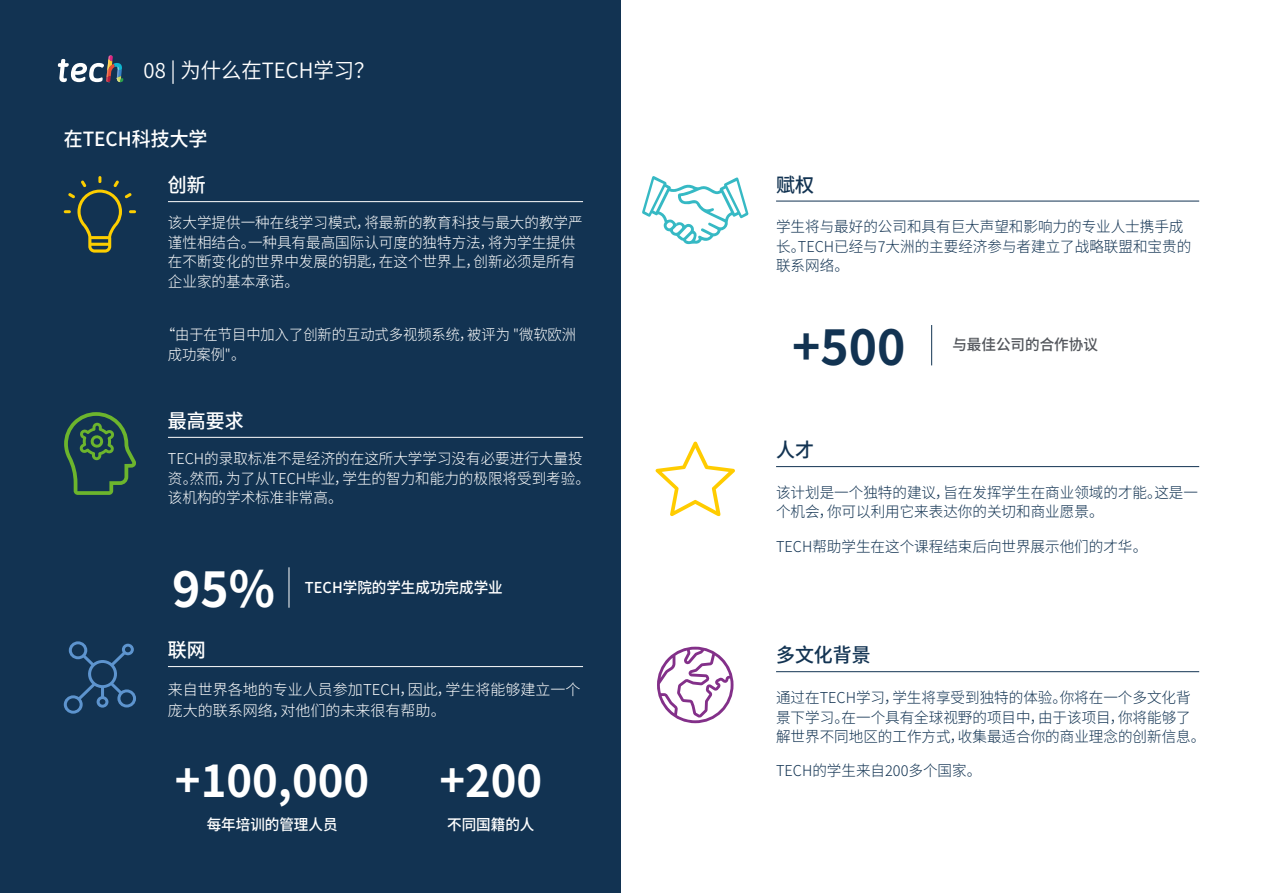
<style>
.page{position:relative;width:1263px;height:893px;background:#fff}
.page>*{position:absolute;margin:0;border:0;box-sizing:border-box;transform-origin:0 0}
.t1{font:700 49.5px "Source Han Sans CN";color:#123352}
.t2{font:700 49.5px "Source Han Sans CN";color:#fff}
.t3{font:700 45px "Source Han Sans CN";color:#fff}
.t4{font:21px "Source Han Sans CN";color:#fff}
.t5{font:500 19.5px "Source Han Sans CN";color:#fff}
.t6{font:500 19.5px "Source Han Sans CN";color:#123352}
.t7{font:300 15px/19.5px "Source Han Sans CN";color:#123352}
.t8{font:300 15px/19.5px "Source Han Sans CN";color:#fff}
.t9{font:300 15px/19.5px "Source Han Sans CN";color:#fff;scale:.95 1}
.t10{font:500 15px "Source Han Sans CN";color:#fff}
.t11{font:500 15px "Source Han Sans CN";color:#52555b}
</style>
<div class="page">
<div style="left:0;top:0;width:621px;height:893px;background:#123352"></div>
<hr style="left:1262px;top:344px;width:1px;height:549px;background:#123352">
<hr style="left:776px;top:201px;width:423px;height:1px;background:#123352">
<hr style="left:931px;top:325px;width:1px;height:40px;background:#123352">
<hr style="left:168px;top:666px;width:415px;height:1px;background:#fff">
<hr style="left:168px;top:201px;width:415px;height:1px;background:#fff">
<hr style="left:289px;top:567px;width:1px;height:41px;background:#fff">
<hr style="left:168px;top:437px;width:415px;height:1px;background:#fff">
<svg style="left:64px;top:412px;width:72px;height:83px"></svg>
<hr style="left:776px;top:671px;width:423px;height:1px;background:#123352">
<svg style="left:64px;top:176px;width:72px;height:77px"></svg>
<svg style="left:64px;top:641px;width:72px;height:73px"></svg>
<svg style="left:642px;top:176px;width:107px;height:68px"></svg>
<svg style="left:657px;top:647px;width:76px;height:76px"></svg>
<svg style="left:58px;top:55px;width:65px;height:28px"></svg>
<hr style="left:776px;top:466px;width:423px;height:1px;background:#123352">
<svg style="left:655px;top:442px;width:80px;height:74px"></svg>
<h3 class="t4" style="left:144px;top:59px;width:233px">08 | 为什么在TECH学习？</h3>
<h3 class="t5" style="left:64px;top:128px;width:145px">在TECH科技大学</h3>
<h3 class="t5" style="left:168px;top:174px;width:39px">创新</h3>
<p class="t8" style="left:168px;top:214px;width:416px">该大学提供一种在线学习模式，将最新的教育科技与最大的教学严谨性相结合。一种具有最高国际认可度的独特方法，将为学生提供在不断变化的世界中发展的钥匙，在这个世界上，创新必须是所有企业家的基本承诺。</p>
<p class="t9" style="left:168px;top:326px;width:431px;text-indent:-7px">“由于在节目中加入了创新的互动式多视频系统，被评为 "微软欧洲成功案例"。</p>
<h3 class="t5" style="left:168px;top:410px;width:77px">最高要求</h3>
<p class="t8" style="left:168px;top:449px;width:424px">TECH的录取标准不是经济的在这所大学学习没有必要进行大量投资。然而，为了从TECH毕业，学生的智力和能力的极限将受到考验。该机构的学术标准非常高。</p>
<h1 class="t2" style="left:172px;top:561px;width:104px">95%</h1>
<p class="t10" style="left:305px;top:579px;width:199px">TECH学院的学生成功完成学业</p>
<h3 class="t5" style="left:168px;top:639px;width:39px">联网</h3>
<p class="t8" style="left:168px;top:679px;width:414px;line-height:21px">来自世界各地的专业人员参加TECH，因此，学生将能够建立一个庞大的联系网络，对他们的未来很有帮助。</p>
<h2 class="t3" style="left:175px;top:755px;width:196px">+100,000</h2>
<p class="t10" style="left:207px;top:816px;width:132px">每年培训的管理人员</p>
<h2 class="t3" style="left:439px;top:755px;width:105px">+200</h2>
<p class="t10" style="left:447px;top:816px;width:89px">不同国籍的人</p>
<h3 class="t6" style="left:776px;top:173px;width:39px">赋权</h3>
<p class="t7" style="left:776px;top:217px;width:417px">学生将与最好的公司和具有巨大声望和影响力的专业人士携手成长。TECH已经与7大洲的主要经济参与者建立了战略联盟和宝贵的联系网络。</p>
<h1 class="t1" style="left:792px;top:319px;width:115px">+500</h1>
<p class="t11" style="left:952px;top:336px;width:147px">与最佳公司的合作协议</p>
<h3 class="t6" style="left:776px;top:439px;width:39px">人才</h3>
<p class="t7" style="left:776px;top:483px;width:423px">该计划是一个独特的建议，旨在发挥学生在商业领域的才能。这是一个机会，你可以利用它来表达你的关切和商业愿景。</p>
<p class="t7" style="left:776px;top:537px;width:373px">TECH帮助学生在这个课程结束后向世界展示他们的才华。</p>
<h3 class="t6" style="left:776px;top:644px;width:96px">多文化背景</h3>
<p class="t7" style="left:776px;top:688px;width:431px">通过在TECH学习，学生将享受到独特的体验。你将在一个多文化背景下学习。在一个具有全球视野的项目中，由于该项目，你将能够了解世界不同地区的工作方式，收集最适合你的商业理念的创新信息。</p>
<p class="t7" style="left:776px;top:761px;width:207px">TECH的学生来自200多个国家。</p>
</div>
